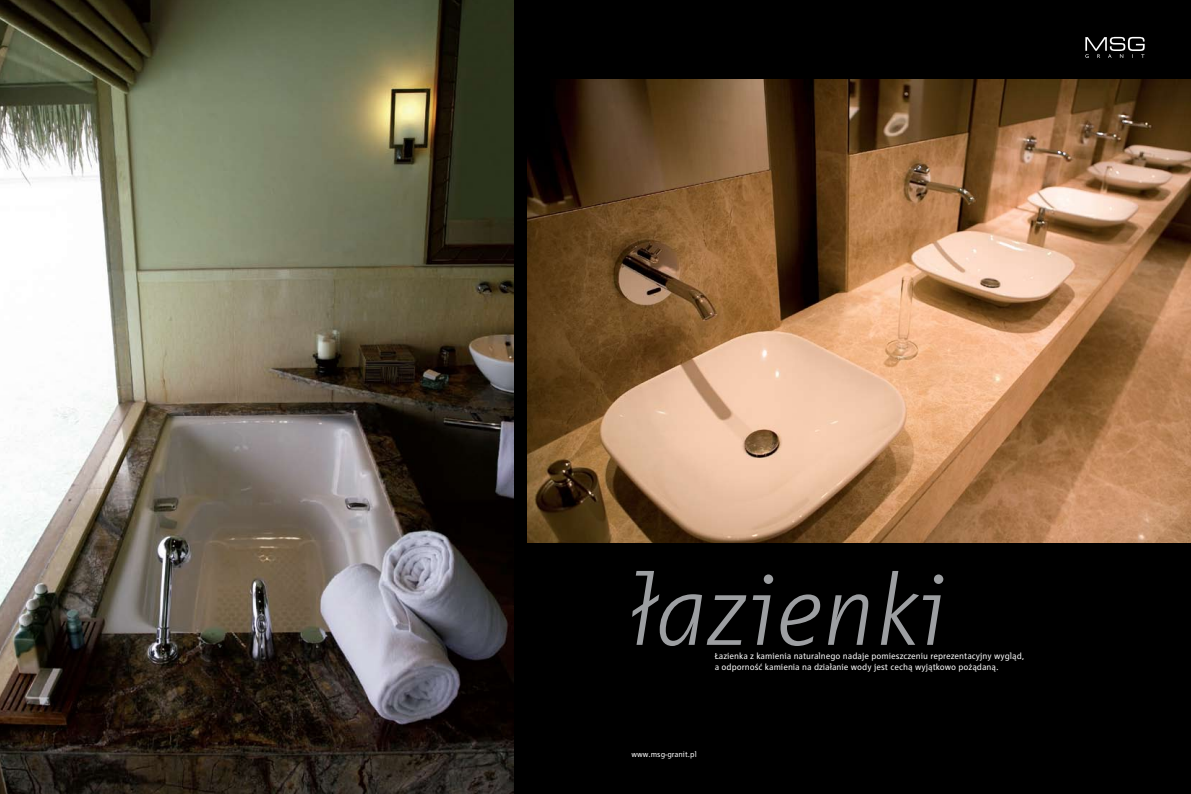
<style>
.page{position:relative;width:1191px;height:794px;background:#000}
.page>*{position:absolute;margin:0;border:0;box-sizing:border-box;transform-origin:0 0}
.t1{font:italic 300 104.1px "RWE Corp HCEOP";color:#9d9fa2}
.t2{font:9px/10.8px "RWE Corp CEOP";color:#fff}
.t3{font:8px "RWE Corp CEOP";color:#fff}
</style>
<div class="page">
<img style="left:0;top:0;width:513px;height:794px">
<img style="left:527px;top:79px;width:664px;height:463px">
<svg style="left:1085px;top:37px;width:59px;height:21px"></svg>
<h1 class="t1" style="left:631px;top:552px;width:318px">łazienki</h1>
<p class="t2" style="left:714px;top:651px;width:311px">Łazienka z kamienia naturalnego nadaje pomieszczeniu reprezentacyjny wygląd, a odporność kamienia na działanie wody jest cechą wyjątkowo pożądaną.</p>
<p class="t3" style="left:631px;top:750px;width:67px">www.msg-granit.pl</p>
</div>
